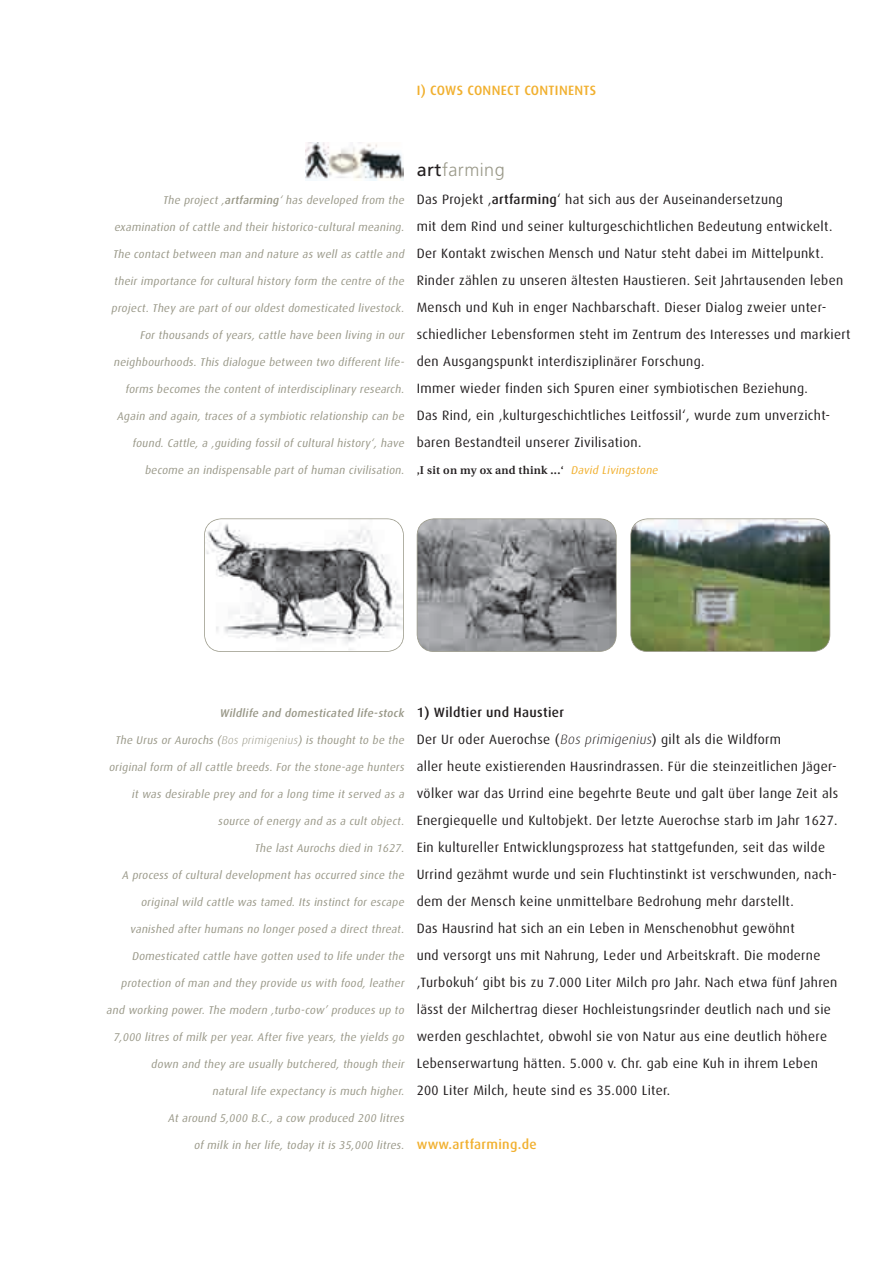
<style>
.page{position:relative;width:893px;height:1263px;background:#fff}
.page>*{position:absolute;margin:0;border:0;box-sizing:border-box;transform-origin:0 0}
.t1{font:300 18px "Frutiger";letter-spacing:.025em;color:#999888}
.t2{font:13.5px/27px "Dax";letter-spacing:.025em;color:#231f20}
.t3{font:500 13.5px "Dax";letter-spacing:.025em;color:#f1b02f}
.t4{font:italic 11.25px "Dax";color:#999888}
.t5{font:600 11.25px "Utopia";letter-spacing:.025em;color:#231f20}
.t6{font:italic 500 11.25px "Dax";color:#999888}
.s1{font-weight:500}
.s2{font-weight:400;color:#231f20}
.s3{font-family:"Dax";font-weight:400;font-style:italic;color:#f1b02f}
.s4{font-weight:300}
.s5{font-weight:300;font-style:italic}
</style>
<div class="page">
<svg style="left:417px;top:518px;width:200px;height:134px"></svg>
<img style="left:630px;top:518px;width:200px;height:134px">
<svg style="left:204px;top:518px;width:200px;height:134px"></svg>
<img style="left:305px;top:142px;width:99px;height:39px">
<p class="t3" style="left:417px;top:83px;width:181px">I) COWS CONNECT CONTINENTS</p>
<p class="t4" style="left:163px;top:193px;width:245px">The project ‚<span class="s1">artfarming</span>‘ has developed from the</p>
<p class="t4" style="left:114px;top:220px;width:294px">examination of cattle and their historico-cultural meaning.</p>
<p class="t4" style="left:113px;top:247px;width:295px">The contact between man and nature as well as cattle and</p>
<p class="t4" style="left:114px;top:274px;width:294px">their importance for cultural history form the centre of the</p>
<p class="t4" style="left:111px;top:301px;width:296px">project. They are part of our oldest domesticated livestock.</p>
<p class="t4" style="left:140px;top:328px;width:268px">For thousands of years, cattle have been living in our</p>
<p class="t4" style="left:114px;top:355px;width:294px">neighbourhoods. This dialogue between two different life-</p>
<p class="t4" style="left:125px;top:382px;width:283px">forms becomes the content of interdisciplinary research.</p>
<p class="t4" style="left:117px;top:409px;width:291px">Again and again, traces of a symbiotic relationship can be</p>
<p class="t4" style="left:132px;top:436px;width:276px">found. Cattle, a ‚guiding fossil of cultural history‘, have</p>
<p class="t4" style="left:145px;top:463px;width:263px">become an indispensable part of human civilisation.</p>
<h1 class="t1" style="left:417px;top:160px;width:90px"><span class="s2">art</span>farming</h1>
<p class="t2" style="left:417px;top:185px;width:435px">Das Projekt ‚<span class="s1">artfarming</span>‘ hat sich aus der Auseinandersetzung<br>mit dem Rind und seiner kulturgeschichtlichen Bedeutung entwickelt.<br>Der Kontakt zwischen Mensch und Natur steht dabei im Mittelpunkt.<br>Rinder zählen zu unseren ältesten Haustieren. Seit Jahrtausenden leben Mensch und Kuh in enger Nachbarschaft. Dieser Dialog zweier unter&shy;schiedlicher Lebensformen steht im Zentrum des Interesses und markiert den Ausgangspunkt interdisziplinärer Forschung.<br>Immer wieder finden sich Spuren einer symbiotischen Beziehung.<br>Das Rind, ein ‚kulturgeschichtliches Leitfossil‘, wurde zum unverzicht&shy;baren Bestandteil unserer Zivilisation.</p>
<p class="t5" style="left:417px;top:463px;width:245px">‚I sit on my ox and think ...‘ <span class="s3">David Livingstone</span></p>
<p class="t6" style="left:219px;top:706px;width:188px">Wildlife and domesticated life-stock</p>
<p class="t4" style="left:115px;top:733px;width:293px">The Urus or Aurochs (<span class="s4">Bos primigenius</span>) is thought to be the</p>
<p class="t4" style="left:109px;top:760px;width:299px">original form of all cattle breeds. For the stone-age hunters</p>
<p class="t4" style="left:132px;top:787px;width:276px">it was desirable prey and for a long time it served as a</p>
<p class="t4" style="left:218px;top:814px;width:190px">source of energy and as a cult object.</p>
<p class="t4" style="left:254px;top:841px;width:153px">The last Aurochs died in 1627.</p>
<p class="t4" style="left:122px;top:868px;width:286px">A process of cultural development has occurred since the</p>
<p class="t4" style="left:141px;top:895px;width:267px">original wild cattle was tamed. Its instinct for escape</p>
<p class="t4" style="left:130px;top:922px;width:278px">vanished after humans no longer posed a direct threat.</p>
<p class="t4" style="left:132px;top:949px;width:276px">Domesticated cattle have gotten used to life under the</p>
<p class="t4" style="left:121px;top:976px;width:287px">protection of man and they provide us with food, leather</p>
<p class="t4" style="left:106px;top:1003px;width:301px">and working power. The modern ‚turbo-cow’ produces up to</p>
<p class="t4" style="left:113px;top:1030px;width:294px">7,000 litres of milk per year. After five years, the yields go</p>
<p class="t4" style="left:151px;top:1057px;width:257px">down and they are usually butchered, though their</p>
<p class="t4" style="left:212px;top:1084px;width:195px">natural life expectancy is much higher.</p>
<p class="t4" style="left:168px;top:1111px;width:240px">At around 5,000 B.C., a cow produced 200 litres</p>
<p class="t4" style="left:194px;top:1138px;width:214px">of milk in her life, today it is 35,000 litres.</p>
<p class="t2" style="left:417px;top:698px;width:423px"><span class="s1">1) Wildtier und Haustier<br></span>Der Ur oder Auerochse (<span class="s5">Bos primigenius</span>) gilt als die Wildform<br>aller heute existierenden Hausrindrassen. Für die steinzeitlichen Jäger&shy;völker war das Urrind eine begehrte Beute und galt über lange Zeit als Energiequelle und Kultobjekt. Der letzte Auerochse starb im Jahr 1627.<br>Ein kultureller Entwicklungsprozess hat stattgefunden, seit das wilde Urrind gezähmt wurde und sein Fluchtinstinkt ist verschwunden, nach&shy;dem der Mensch keine unmittelbare Bedrohung mehr darstellt.<br>Das Hausrind hat sich an ein Leben in Menschenobhut gewöhnt<br>und versorgt uns mit Nahrung, Leder und Arbeitskraft. Die moderne ‚Turbokuh‘ gibt bis zu 7.000 Liter Milch pro Jahr. Nach etwa fünf Jahren lässt der Milchertrag dieser Hochleistungsrinder deutlich nach und sie werden geschlachtet, obwohl sie von Natur aus eine deutlich höhere Lebenserwartung hätten. 5.000 v. Chr. gab eine Kuh in ihrem Leben 200 Liter Milch, heute sind es 35.000 Liter.</p>
<p class="t3" style="left:417px;top:1136px;width:122px">www.artfarming.de</p>
</div>
